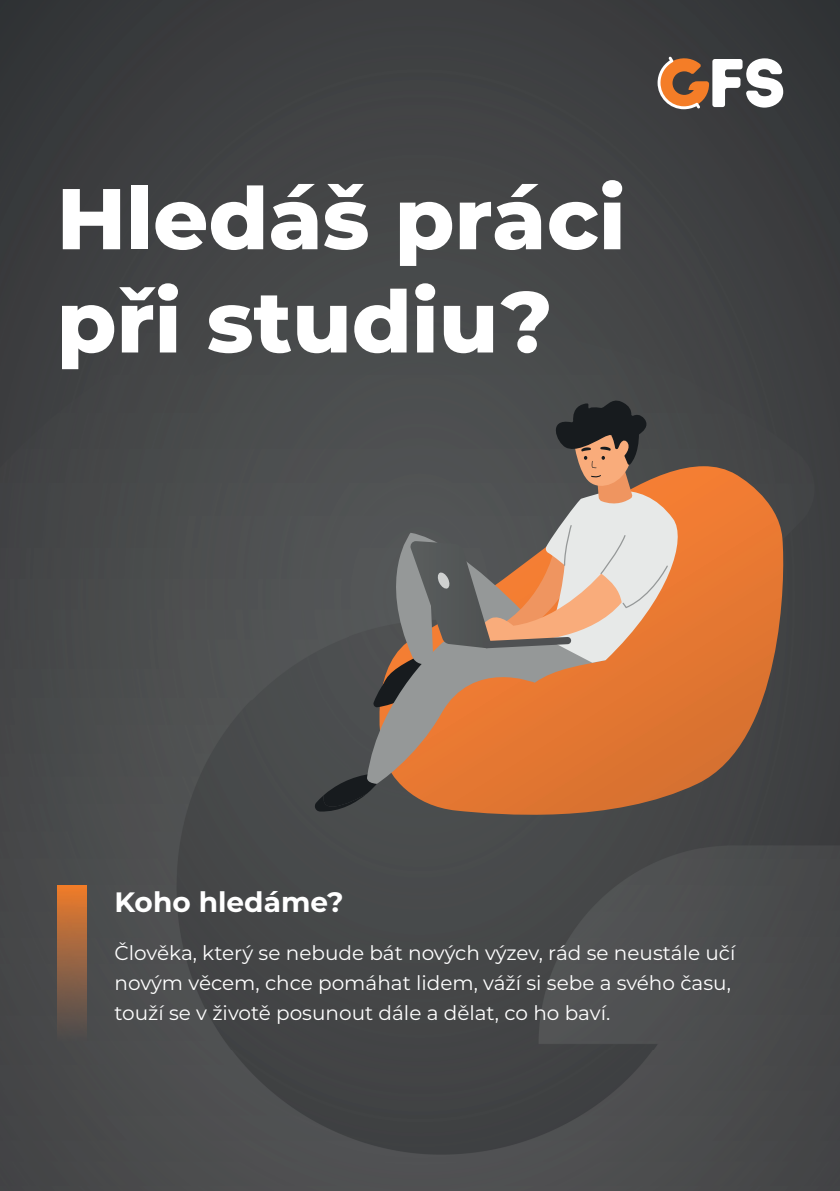
<style>
.page{position:relative;width:840px;height:1191px;background:#fff}
.page>*{position:absolute;margin:0;border:0;box-sizing:border-box;transform-origin:0 0}
.t1{font:800 86px/103.2px "Montserrat";color:#fff}
.t2{font:700 28px "Montserrat";color:#fff}
.t3{font:20px/30px "Montserrat";color:#fff}
</style>
<div class="page">
<img style="left:0;top:0;width:839px;height:1191px">
<svg style="left:653px;top:56px;width:129px;height:59px"></svg>
<svg style="left:369px;top:466px;width:416px;height:358px;background:#ae6638"></svg>
<svg style="left:313px;top:397px;width:373px;height:415px;background:#92715b"></svg>
<img style="left:58px;top:885px;width:28px;height:157px">
<h1 class="t1" style="left:57px;top:162px;width:570px">Hledáš práci při studiu?</h1>
<h2 class="t2" style="left:114px;top:882px;width:230px">Koho hledáme?</h2>
<p class="t3" style="left:114px;top:937px;width:622px">Člověka, který se nebude bát nových výzev, rád se neustále učí novým věcem, chce pomáhat lidem, váží si sebe a svého času, touží se v životě posunout dále a dělat, co ho baví.</p>
</div>
